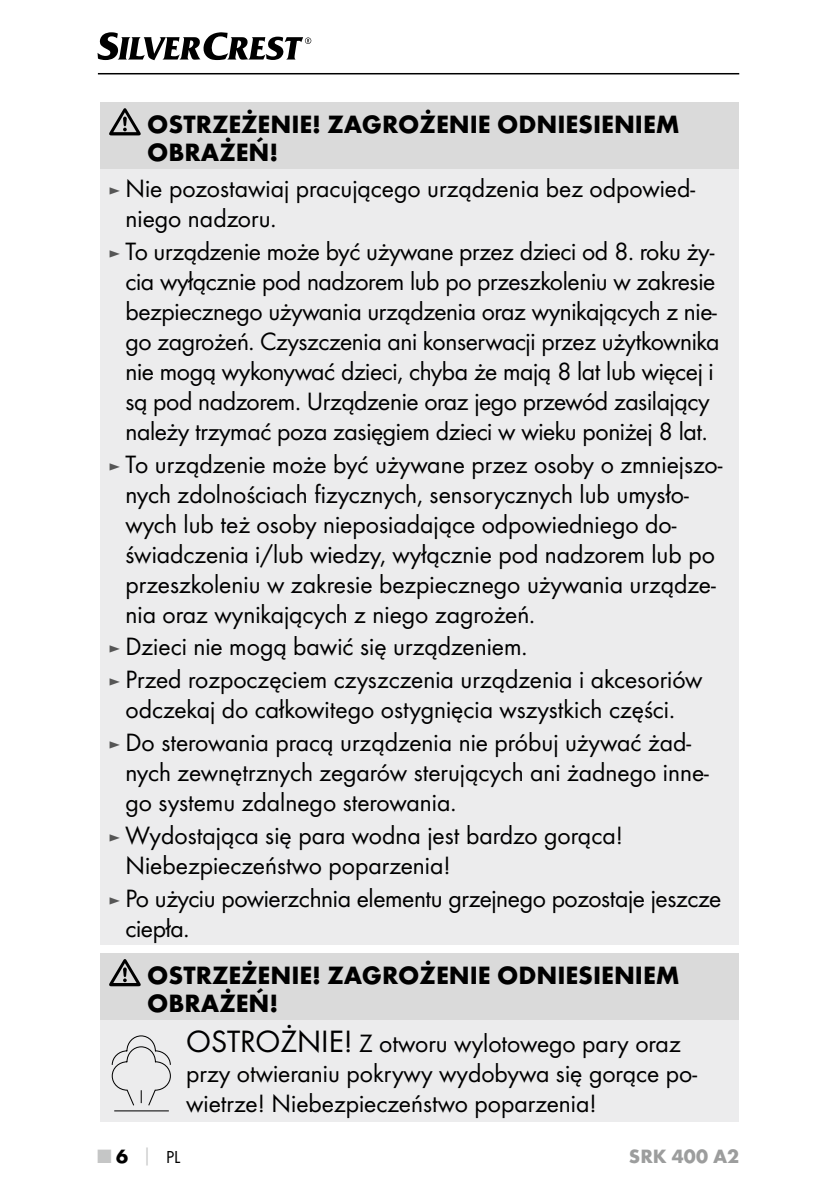
<style>
.page{position:relative;width:840px;height:1191px;background:#fff}
.page>*{position:absolute;margin:0;border:0;box-sizing:border-box;transform-origin:0 0}
.t1{font:26px/30px "Futura Boo";color:#000}
.t2{font:700 26px/28px "Futura";color:#000}
.t3{font:700 20px "Futura";color:#9c9d9d}
.t4{font:18px "Futura Boo";color:#000}
.s1{font-size:18px;color:#565656}
.s2{font-size:32px}
.s3{font-family:"Futura";font-weight:700;font-size:20px;color:#c5c6c6}
.s4{font-family:"Futura";font-weight:700;font-size:20px}
.s5{font-family:"Futura";font-weight:700;color:#c5c6c6}
</style>
<div class="page">
<hr style="left:98px;top:73px;width:640px;height:1px;background:#000">
<svg style="left:97px;top:32px;width:214px;height:28px"></svg>
<div style="left:100px;top:102px;width:638px;height:67px;background:#dadada"></div>
<div style="left:100px;top:169px;width:638px;height:776px;background:#ececed"></div>
<svg style="left:109px;top:108px;width:32px;height:27px"></svg>
<div style="left:100px;top:953px;width:638px;height:67px;background:#dadada"></div>
<div style="left:100px;top:1020px;width:638px;height:101px;background:#ececed"></div>
<svg style="left:109px;top:959px;width:32px;height:27px"></svg>
<svg style="left:111px;top:1035px;width:60px;height:77px"></svg>
<p class="t2" style="left:147px;top:110px;width:533px">OSTRZEŻENIE! ZAGROŻENIE ODNIESIENIEM<br>OBRAŻEŃ!</p>
<p class="t1" style="left:125px;top:173px;width:571px;text-indent:-17px"><span class="s1">►</span> Nie pozostawiaj pracującego urządzenia bez odpowied&shy;niego nadzoru.</p>
<p class="t1" style="left:125px;top:236px;width:595px;text-indent:-17px"><span class="s1">►</span> To urządzenie może być używane przez dzieci od 8. roku ży&shy;cia wyłącznie pod nadzorem lub po przeszkoleniu w zakresie bezpiecznego używania urządzenia oraz wynikających z nie&shy;go zagrożeń. Czyszczenia ani konserwacji przez użytkownika nie mogą wykonywać dzieci, chyba że mają 8 lat lub więcej i są pod nadzorem. Urządzenie oraz jego przewód zasilający należy trzymać poza zasięgiem dzieci w wieku poniżej 8 lat.</p>
<p class="t1" style="left:125px;top:449px;width:598px;text-indent:-17px"><span class="s1">►</span> To urządzenie może być używane przez osoby o zmniejszo&shy;nych zdolnościach fizycznych, sensorycznych lub umysło&shy;wych lub też osoby nieposiadające odpowiedniego do&shy;świadczenia i/lub wiedzy, wyłącznie pod nadzorem lub po przeszkoleniu w zakresie bezpiecznego używania urządze&shy;nia oraz wynikających z niego zagrożeń.</p>
<p class="t1" style="left:108px;top:630px;width:595px;line-height:32.8px"><span class="s1">►</span> Dzieci nie mogą bawić się urządzeniem.<br><span class="s1">►</span> Przed rozpoczęciem czyszczenia urządzenia i akcesoriów</p>
<p class="t1" style="left:108px;top:693px;width:584px;line-height:32.8px;text-align:center">odczekaj do całkowitego ostygnięcia wszystkich części.<br><span class="s1">►</span> Do sterowania pracą urządzenia nie próbuj używać żad-</p>
<p class="t1" style="left:125px;top:757px;width:584px">nych zewnętrznych zegarów sterujących ani żadnego inne&shy;go systemu zdalnego sterowania.</p>
<p class="t1" style="left:125px;top:820px;width:498px;text-indent:-17px"><span class="s1">►</span> Wydostająca się para wodna jest bardzo gorąca!<br>Niebezpieczeństwo poparzenia!</p>
<p class="t1" style="left:125px;top:883px;width:597px;text-indent:-17px"><span class="s1">►</span> Po użyciu powierzchnia elementu grzejnego pozostaje jeszcze ciepła.</p>
<p class="t2" style="left:147px;top:961px;width:533px">OSTRZEŻENIE! ZAGROŻENIE ODNIESIENIEM<br>OBRAŻEŃ!</p>
<p class="t1" style="left:186px;top:1028px;width:512px"><span class="s2">OSTROŻNIE!</span> Z otworu wylotowego pary oraz przy otwieraniu pokrywy wydobywa się gorące po&shy;wietrze! Niebezpieczeństwo poparzenia!</p>
<p class="t4" style="left:98px;top:1145px;width:84px"><span class="s3">■</span> <span class="s4">6</span> <span class="s5">│</span> PL</p>
<p class="t3" style="left:628px;top:1143px;width:112px">SRK 400 A2</p>
</div>
